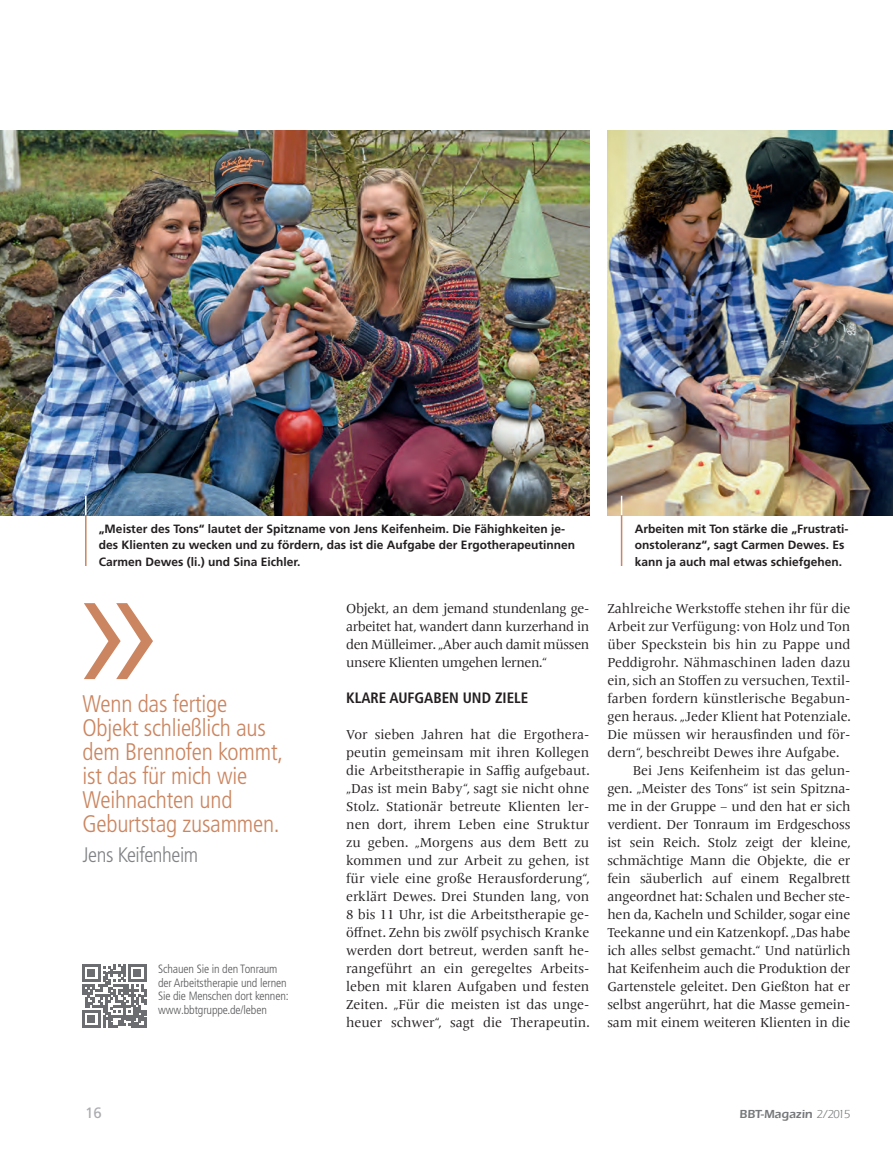
<style>
.page{position:relative;width:893px;height:1149px;background:#fff}
.page>*{position:absolute;margin:0;border:0;box-sizing:border-box;transform-origin:0 0}
.t1{font:300 184.95px "Frutiger";color:#cb8560}
.t2{font:300 condensed 24px/24px "Frutiger LT Pro";letter-spacing:-.01em;color:#cb8560}
.t3{font:300 condensed 21px "Frutiger LT Pro";letter-spacing:-.02em;color:#808285}
.t4{font:700 condensed 15px "Frutiger LT Pro";color:#231f20}
.t5{font:15px "Frutiger";color:#aaabaf}
.t6{font:13.5px/18px "Frutiger Serif LT Pro";letter-spacing:-.01em;color:#231f20;text-align:justify}
.t7{font:700 12px/16.5px "Frutiger";color:#231f20}
.t8{font:300 condensed 12px/13.5px "Frutiger LT Pro";letter-spacing:-.01em;color:#57585a}
.t9{font:600 12px "ITC Eras LT";color:#76787b}
.s1{font-weight:400}
</style>
<div class="page">
<svg style="left:82px;top:964px;width:64px;height:63px"></svg>
<img style="left:0;top:131px;width:589px;height:384px">
<img style="left:607px;top:131px;width:286px;height:384px">
<hr style="left:85px;top:515px;width:2px;height:51px;background:#cb8560">
<hr style="left:85px;top:495px;width:2px;height:20px;background:#fff">
<hr style="left:621px;top:515px;width:1px;height:51px;background:#cb8560">
<svg style="left:621px;top:495px;width:1px;height:20px"></svg>
<p class="t7" style="left:99px;top:520px;width:478px">„Meister des Tons“ lautet der Spitzname von Jens Keifenheim. Die Fähighkeiten je&shy;des Klienten zu wecken und zu fördern, das ist die Aufgabe der Ergotherapeutinnen<br>Carmen Dewes (li.) und Sina Eichler.</p>
<p class="t7" style="left:635px;top:520px;width:215px">Arbeiten mit Ton stärke die „Frustrati&shy;onstoleranz“, sagt Carmen Dewes. Es kann ja auch mal etwas schiefgehen.</p>
<h1 class="t1" style="left:67px;top:522px;width:104px">»</h1>
<p class="t6" style="left:607px;top:599px;width:245px">Zahlreiche Werkstoffe stehen ihr für die</p>
<p class="t6" style="left:346px;top:599px;width:245px">Objekt, an dem jemand stundenlang ge&shy;arbeitet hat, wandert dann kurzerhand in den Mülleimer. „Aber auch damit müssen unsere Klienten umgehen lernen.“</p>
<p class="t4" style="left:346px;top:688px;width:184px">KLARE AUFGABEN UND ZIELE</p>
<p class="t6" style="left:346px;top:725px;width:245px">Vor sieben Jahren hat die Ergothera&shy;peutin gemeinsam mit ihren Kollegen die Arbeitstherapie in Saffig aufgebaut. „Das ist mein Baby“, sagt sie nicht ohne Stolz. Stationär betreute Klienten ler&shy;nen dort, ihrem Leben eine Struktur zu geben. „Morgens aus dem Bett zu kommen und zur Arbeit zu gehen, ist für viele eine große Herausforderung“, erklärt Dewes. Drei Stunden lang, von 8 bis 11 Uhr, ist die Arbeitstherapie ge&shy;öffnet. Zehn bis zwölf psychisch Kranke werden dort betreut, werden sanft he&shy;rangeführt an ein geregeltes Arbeits&shy;leben mit klaren Aufgaben und festen Zeiten. „Für die meisten ist das unge&shy;heuer schwer“, sagt die Therapeutin.</p>
<p class="t6" style="left:607px;top:617px;width:245px">Arbeit zur Verfügung: von Holz und Ton</p>
<p class="t6" style="left:607px;top:635px;width:245px">über Speckstein bis hin zu Pappe und</p>
<p class="t6" style="left:607px;top:653px;width:245px">Peddigrohr. Nähmaschinen laden dazu</p>
<p class="t6" style="left:607px;top:671px;width:245px">ein, sich an Stoffen zu versuchen, Textil-</p>
<p class="t6" style="left:607px;top:689px;width:245px">farben fordern künstlerische Begabun-</p>
<p class="t6" style="left:607px;top:707px;width:245px">gen heraus. „Jeder Klient hat Potenziale.</p>
<p class="t6" style="left:607px;top:725px;width:245px">Die müssen wir herausfinden und för-</p>
<p class="t6" style="left:607px;top:743px;width:234px">dern“, beschreibt Dewes ihre Aufgabe.</p>
<p class="t6" style="left:633px;top:761px;width:219px">Bei Jens Keifenheim ist das gelun-</p>
<p class="t6" style="left:607px;top:779px;width:245px">gen. „Meister des Tons“ ist sein Spitzna-</p>
<p class="t6" style="left:607px;top:797px;width:245px">me in der Gruppe – und den hat er sich</p>
<p class="t6" style="left:607px;top:815px;width:245px">verdient. Der Tonraum im Erdgeschoss</p>
<p class="t6" style="left:607px;top:833px;width:245px">ist sein Reich. Stolz zeigt der kleine,</p>
<p class="t6" style="left:607px;top:851px;width:245px">schmächtige Mann die Objekte, die er</p>
<p class="t6" style="left:607px;top:869px;width:245px">fein säuberlich auf einem Regalbrett</p>
<p class="t6" style="left:607px;top:887px;width:245px">angeordnet hat: Schalen und Becher ste-</p>
<p class="t6" style="left:607px;top:905px;width:245px">hen da, Kacheln und Schilder, sogar eine</p>
<p class="t6" style="left:607px;top:923px;width:245px">Teekanne und ein Katzenkopf. „Das habe</p>
<p class="t6" style="left:607px;top:941px;width:245px">ich alles selbst gemacht.“ Und natürlich</p>
<p class="t6" style="left:607px;top:959px;width:245px">hat Keifenheim auch die Produktion der</p>
<p class="t6" style="left:607px;top:977px;width:245px">Gartenstele geleitet. Den Gießton hat er</p>
<p class="t6" style="left:607px;top:995px;width:245px">selbst angerührt, hat die Masse gemein-</p>
<p class="t6" style="left:607px;top:1013px;width:245px">sam mit einem weiteren Klienten in die</p>
<h2 class="t2" style="left:82px;top:691px;width:202px">Wenn das fertige<br>Objekt schließlich aus dem Brennofen kommt, ist das für mich wie<br>Weihnachten und<br>Geburtstag zusammen.</h2>
<h3 class="t3" style="left:82px;top:842px;width:117px">Jens Keifenheim</h3>
<p class="t8" style="left:158px;top:961px;width:132px">Schauen Sie in den Tonraum der Arbeitstherapie und lernen<br>Sie die Menschen dort kennen: www.bbtgruppe.de/leben</p>
<p class="t5" style="left:85px;top:1103px;width:18px">16</p>
<p class="t9" style="left:739px;top:1106px;width:112px">BBT-Magazin <span class="s1">2/2015</span></p>
</div>
